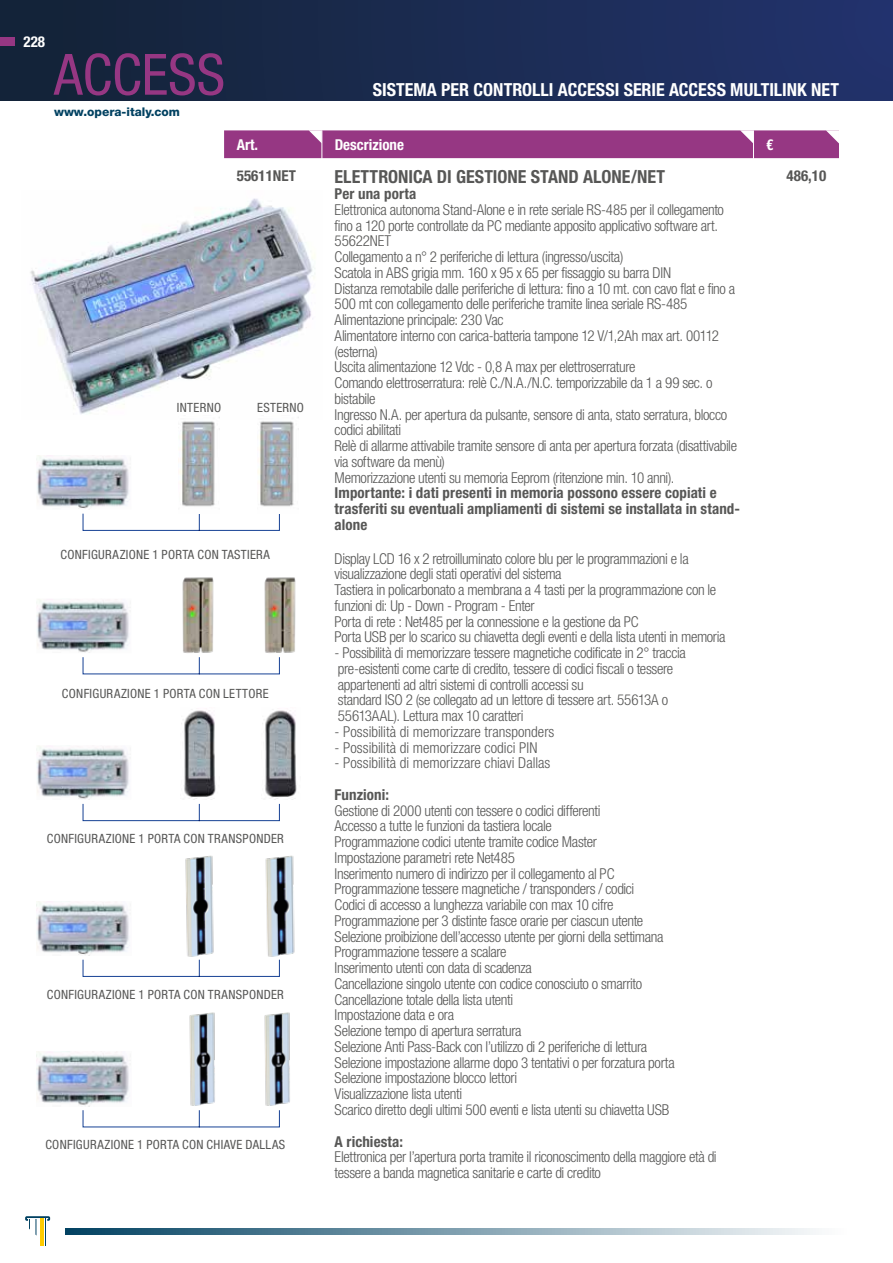
<style>
.page{position:relative;width:893px;height:1263px;background:#fff}
.page>*{position:absolute;margin:0;border:0;box-sizing:border-box;transform-origin:0 0}
.t1{font:condensed 57px "Helvetica Neue LT Pro";color:#963783}
.t2{font:700 condensed 18px "Helvetica Neue LT Std";color:#fff}
.t3{font:700 condensed 18px "Helvetica Neue LT Std";color:#575756}
.t4{font:300 condensed 15px/15.8px "Helvetica Neue LT Pro";letter-spacing:-.025em;color:#575756}
.t5{font:700 condensed 15px/15.8px "Helvetica Neue LT Pro";letter-spacing:.005em;color:#575756}
.t6{font:300 condensed 15px "Helvetica Neue LT Pro";color:#575756}
.t7{font:700 condensed 15px "Helvetica Neue LT Std";color:#fff}
.t8{font:700 condensed 15px "Helvetica Neue LT Std";color:#575756}
.t9{font:condensed 12.75px "Helvetica Neue LT Pro";letter-spacing:.025em;color:#575756}
.t10{font:800 12px "Helvetica Neue LT Std";color:#004161}
</style>
<div class="page">
<div style="left:0;top:0;width:892px;height:100px;background:linear-gradient(to right,#132336,#22336d)"></div>
<svg style="left:25px;top:1216px;width:25px;height:30px"></svg>
<svg style="left:65px;top:1228px;width:751px;height:6px;background:#7a9cac"></svg>
<div style="left:224px;top:130px;width:615px;height:28px;background:#963783"></div>
<img style="left:30px;top:198px;width:285px;height:220px">
<img style="left:37px;top:455px;width:92px;height:54px">
<img style="left:37px;top:599px;width:92px;height:54px">
<img style="left:37px;top:746px;width:92px;height:54px">
<img style="left:36px;top:901px;width:93px;height:54px">
<img style="left:36px;top:1051px;width:93px;height:55px">
<img style="left:181px;top:710px;width:35px;height:90px">
<img style="left:262px;top:710px;width:35px;height:90px">
<div style="left:83px;top:513px;width:117px;height:18px;border:1px solid #164194"></div>
<div style="left:83px;top:803px;width:117px;height:18px;border:1px solid #164194"></div>
<div style="left:83px;top:959px;width:117px;height:18px;border:1px solid #164194"></div>
<svg style="left:198px;top:514px;width:82px;height:17px"></svg>
<svg style="left:198px;top:657px;width:82px;height:18px"></svg>
<svg style="left:198px;top:803px;width:82px;height:18px"></svg>
<svg style="left:198px;top:959px;width:82px;height:18px"></svg>
<svg style="left:198px;top:1110px;width:82px;height:18px"></svg>
<img style="left:264px;top:1012px;width:26px;height:94px">
<img style="left:189px;top:1012px;width:26px;height:94px">
<img style="left:185px;top:855px;width:29px;height:102px">
<img style="left:265px;top:855px;width:30px;height:102px">
<img style="left:257px;top:416px;width:41px;height:91px">
<img style="left:179px;top:416px;width:40px;height:98px">
<img style="left:182px;top:577px;width:114px;height:76px">
<div style="left:0;top:37px;width:15px;height:8px;background:#963783"></div>
<p class="t7" style="left:24px;top:32px;width:23px">228</p>
<h1 class="t1" style="left:54px;top:42px;width:173px">ACCESS</h1>
<p class="t10" style="left:54px;top:104px;width:128px">www.opera-italy.com</p>
<p class="t2" style="left:373px;top:79px;width:468px">SISTEMA PER CONTROLLI ACCESSI SERIE ACCESS MULTILINK NET</p>
<p class="t7" style="left:237px;top:135px;width:23px">Art.</p>
<p class="t7" style="left:335px;top:135px;width:71px">Descrizione</p>
<p class="t7" style="left:766px;top:135px;width:9px">€</p>
<p class="t8" style="left:237px;top:167px;width:61px">55611NET</p>
<p class="t3" style="left:335px;top:166px;width:332px">ELETTRONICA DI GESTIONE STAND ALONE/NET</p>
<p class="t5" style="left:335px;top:186px;width:83px">Per una porta</p>
<p class="t4" style="left:335px;top:202px;width:404px">Elettronica autonoma Stand-Alone e in rete seriale RS-485 per il collegamento fino a 120 porte controllate da PC mediante apposito applicativo software art.<br>55622NET<br>Collegamento a n° 2 periferiche di lettura (ingresso/uscita)<br>Scatola in ABS grigia mm. 160 x 95 x 65 per fissaggio su barra DIN<br>Distanza remotabile dalle periferiche di lettura: fino a 10 mt. con cavo flat e fino a 500 mt con collegamento delle periferiche tramite linea seriale RS-485<br>Alimentazione principale: 230 Vac<br>Alimentatore interno con carica-batteria tampone 12 V/1,2Ah max art. 00112 (esterna)<br>Uscita alimentazione 12 Vdc - 0,8 A max per elettroserrature<br>Comando elettroserratura: relè C./N.A./N.C. temporizzabile da 1 a 99 sec. o bistabile<br>Ingresso N.A. per apertura da pulsante, sensore di anta, stato serratura, blocco codici abilitati<br>Relè di allarme attivabile tramite sensore di anta per apertura forzata (disattivabile via software da menù)<br>Memorizzazione utenti su memoria Eeprom (ritenzione min. 10 anni).</p>
<p class="t5" style="left:335px;top:485px;width:407px">Importante: i dati presenti in memoria possono essere copiati e trasferiti su eventuali ampliamenti di sistemi se installata in stand&shy;alone</p>
<p class="t4" style="left:335px;top:550px;width:392px">Display LCD 16 x 2 retroilluminato colore blu per le programmazioni e la visualizzazione degli stati operativi del sistema<br>Tastiera in policarbonato a membrana a 4 tasti per la programmazione con le funzioni di: Up - Down - Program - Enter<br>Porta di rete : Net485 per la connessione e la gestione da PC<br>Porta USB per lo scarico su chiavetta degli eventi e della lista utenti in memoria</p>
<p class="t4" style="left:335px;top:645px;width:353px">- Possibilità di memorizzare tessere magnetiche codificate in 2° traccia pre-esistenti come carte di credito, tessere di codici fiscali o tessere appartenenti ad altri sistemi di controlli accessi su<br>standard ISO 2 (se collegato ad un lettore di tessere art. 55613A o 55613AAL). Lettura max 10 caratteri</p>
<p class="t6" style="left:335px;top:723px;width:221px">- Possibilità di memorizzare transponders</p>
<p class="t6" style="left:335px;top:739px;width:204px">- Possibilità di memorizzare codici PIN</p>
<p class="t6" style="left:335px;top:754px;width:217px">- Possibilità di memorizzare chiavi Dallas</p>
<p class="t5" style="left:335px;top:786px;width:56px">Funzioni:</p>
<p class="t4" style="left:335px;top:802px;width:342px">Gestione di 2000 utenti con tessere o codici differenti<br>Accesso a tutte le funzioni da tastiera locale<br>Programmazione codici utente tramite codice Master<br>Impostazione parametri rete Net485<br>Inserimento numero di indirizzo per il collegamento al PC Programmazione tessere magnetiche / transponders / codici<br>Codici di accesso a lunghezza variabile con max 10 cifre Programmazione per 3 distinte fasce orarie per ciascun utente Selezione proibizione dell’accesso utente per giorni della settimana Programmazione tessere a scalare<br>Inserimento utenti con data di scadenza<br>Cancellazione singolo utente con codice conosciuto o smarrito Cancellazione totale della lista utenti<br>Impostazione data e ora<br>Selezione tempo di apertura serratura<br>Selezione Anti Pass-Back con l’utilizzo di 2 periferiche di lettura Selezione impostazione allarme dopo 3 tentativi o per forzatura porta Selezione impostazione blocco lettori<br>Visualizzazione lista utenti<br>Scarico diretto degli ultimi 500 eventi e lista utenti su chiavetta USB</p>
<p class="t5" style="left:335px;top:1133px;width:70px">A richiesta:</p>
<p class="t4" style="left:335px;top:1149px;width:384px">Elettronica per l’apertura porta tramite il riconoscimento della maggiore età di tessere a banda magnetica sanitarie e carte di credito</p>
<p class="t9" style="left:177px;top:400px;width:46px">INTERNO</p>
<p class="t9" style="left:257px;top:400px;width:48px">ESTERNO</p>
<p class="t9" style="left:61px;top:547px;width:211px">CONFIGURAZIONE 1 PORTA CON TASTIERA</p>
<p class="t9" style="left:62px;top:686px;width:208px">CONFIGURAZIONE 1 PORTA CON LETTORE</p>
<p class="t9" style="left:47px;top:831px;width:239px">CONFIGURAZIONE 1 PORTA CON TRANSPONDER</p>
<p class="t9" style="left:47px;top:987px;width:239px">CONFIGURAZIONE 1 PORTA CON TRANSPONDER</p>
<p class="t9" style="left:45px;top:1137px;width:241px">CONFIGURAZIONE 1 PORTA CON CHIAVE DALLAS</p>
<p class="t8" style="left:787px;top:167px;width:41px">486,10</p>
</div>
